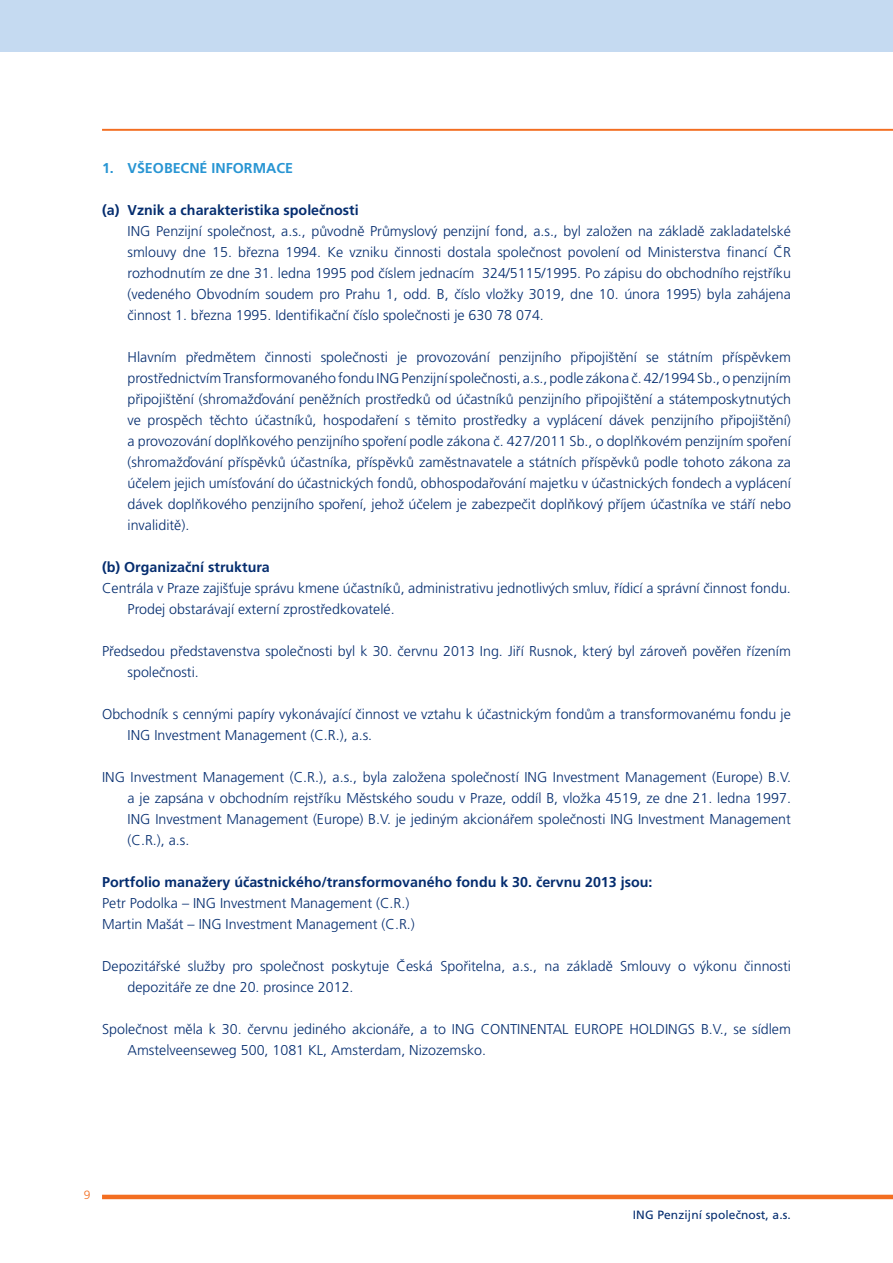
<style>
.page{position:relative;width:893px;height:1263px;background:#fff}
.page>*{position:absolute;margin:0;border:0;box-sizing:border-box;transform-origin:0 0}
.t1{font:300 14.25px/21px "Frutiger CE";color:#052d6f}
.t2{font:700 14.25px "Frutiger CE";color:#052d6f}
.t3{font:700 14.25px "Frutiger CE";color:#2895d3}
.t4{font:12px "Frutiger CE";letter-spacing:.01em;color:#052d6f}
.t5{font:300 12px "Frutiger CE";color:#f36e21}
</style>
<div class="page">
<hr style="left:102px;top:1195px;width:791px;height:4px;background:#f36e21">
<hr style="left:102px;top:129px;width:791px;height:2px;background:#f36e21">
<div style="left:0;top:0;width:893px;height:51px;background:#c5daf1"></div>
<p class="t3" style="left:102px;top:160px;width:80px">1. VŠEOBECN</p>
<p class="t3" style="left:200px;top:160px;width:86px">É INFORMACE</p>
<p class="t2" style="left:102px;top:202px;width:258px">(a) Vznik a charakteristika společnosti</p>
<p class="t1" style="left:128px;top:220px;width:665px;text-align:justify">ING Penzijní společnost, a.s., původně Průmyslový penzijní fond, a.s., byl založen na základě zakladatelské smlouvy dne 15. března 1994. Ke vzniku činnosti dostala společnost povolení od Ministerstva financí ČR rozhodnutím ze dne 31. ledna 1995 pod číslem jednacím 324/5115/1995. Po zápisu do obchodního rejstříku (vedeného Obvodním soudem pro Prahu 1, odd. B, číslo vložky 3019, dne 10. února 1995) byla zahájena činnost 1. března 1995. Identifikační číslo společnosti je 630 78 074.</p>
<p class="t1" style="left:128px;top:346px;width:665px;text-align:justify">Hlavním předmětem činnosti společnosti je provozování penzijního připojištění se státním příspěvkem prostřednictvím Transformovaného fondu ING Penzijní společnosti, a.s., podle zákona č. 42/1994 Sb., o penzijním připojištění (shromažďování peněžních prostředků od účastníků penzijního připojištění a státemposkytnutých ve prospěch těchto účastníků, hospodaření s těmito prostředky a vyplácení dávek penzijního připojištění) a provozování doplňkového penzijního spoření podle zákona č. 427/2011 Sb., o doplňkovém penzijním spoření (shromažďování příspěvků účastníka, příspěvků zaměstnavatele a státních příspěvků podle tohoto zákona za účelem jejich umísťování do účastnických fondů, obhospodařování majetku v účastnických fondech a vyplácení dávek doplňkového penzijního spoření, jehož účelem je zabezpečit doplňkový příjem účastníka ve stáří nebo invaliditě).</p>
<p class="t2" style="left:102px;top:559px;width:169px">(b) Organizační struktura</p>
<p class="t1" style="left:128px;top:577px;width:665px;text-indent:-26px">Centrála v Praze zajišťuje správu kmene účastníků, administrativu jednotlivých smluv, řídicí a správní činnost fondu.<br>Prodej obstarávají externí zprostředkovatelé.</p>
<p class="t1" style="left:128px;top:640px;width:665px;text-indent:-26px">Předsedou představenstva společnosti byl k 30. červnu 2013 Ing. Jiří Rusnok, který byl zároveň pověřen řízením společnosti.</p>
<p class="t1" style="left:128px;top:703px;width:665px;text-indent:-26px">Obchodník s cennými papíry vykonávající činnost ve vztahu k účastnickým fondům a transformovanému fondu je<br>ING Investment Management (C.R.), a.s.</p>
<p class="t1" style="left:128px;top:766px;width:665px;text-align:justify;text-indent:-26px">ING Investment Management (C.R.), a.s., byla založena společností ING Investment Management (Europe) B.V. a je zapsána v obchodním rejstříku Městského soudu v Praze, oddíl B, vložka 4519, ze dne 21. ledna 1997.<br>ING Investment Management (Europe) B.V. je jediným akcionářem společnosti ING Investment Management (C.R.), a.s.</p>
<p class="t2" style="left:102px;top:874px;width:552px">Portfolio manažery účastnického/transformovaného fondu k 30. červnu 2013 jsou:</p>
<p class="t1" style="left:102px;top:892px;width:314px">Petr Podolka – ING Investment Management (C.R.)<br>Martin Mašát – ING Investment Management (C.R.)</p>
<p class="t1" style="left:128px;top:955px;width:665px;text-indent:-26px">Depozitářské služby pro společnost poskytuje Česká Spořitelna, a.s., na základě Smlouvy o výkonu činnosti depozitáře ze dne 20. prosince 2012.</p>
<p class="t1" style="left:128px;top:1018px;width:665px;text-indent:-26px">Společnost měla k 30. červnu jediného akcionáře, a to ING CONTINENTAL EUROPE HOLDINGS B.V., se sídlem<br>Amstelveenseweg 500, 1081 KL, Amsterdam, Nizozemsko.</p>
<p class="t5" style="left:84px;top:1188px;width:8px">9</p>
<p class="t4" style="left:633px;top:1208px;width:160px">ING Penzijní společnost, a.s.</p>
</div>
